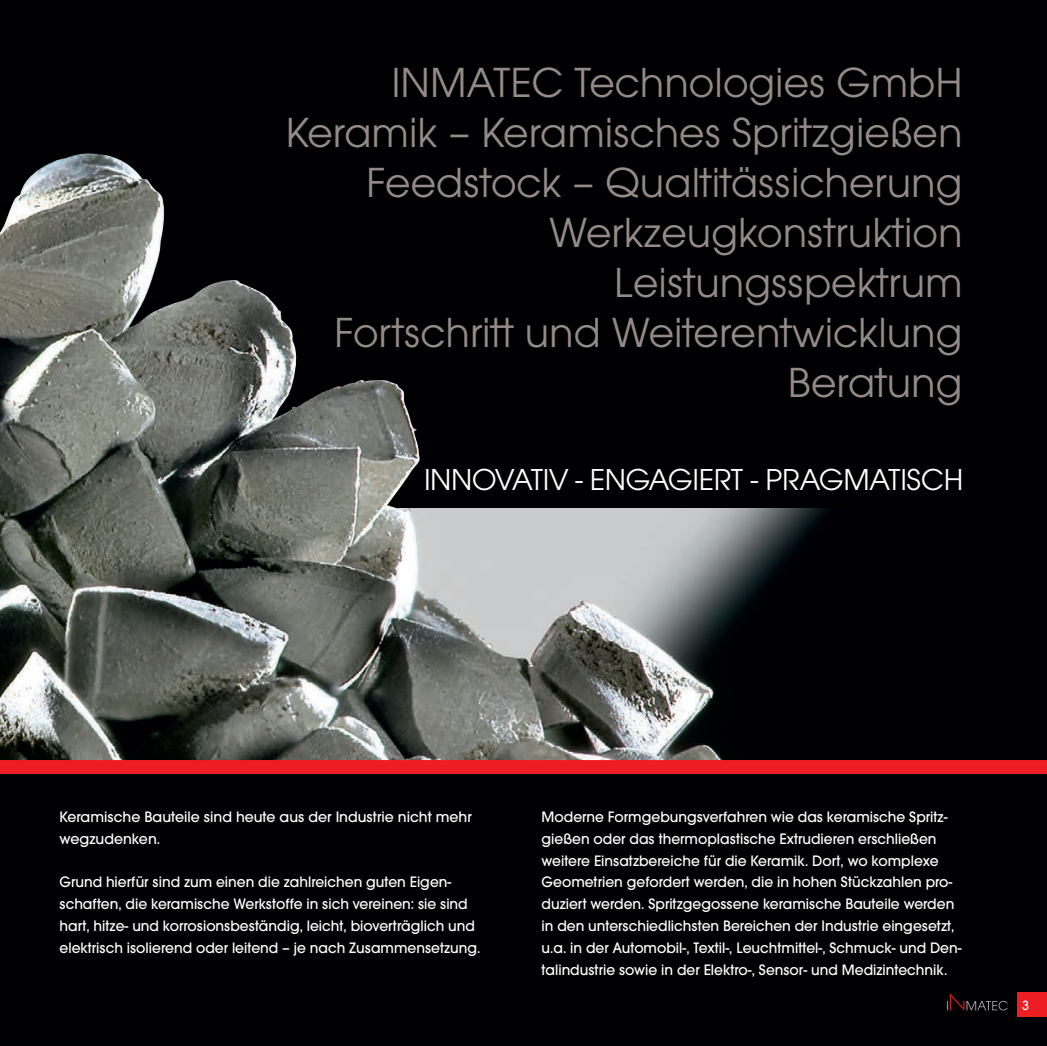
<style>
.page{position:relative;width:1047px;height:1046px;background:#000002}
.page>*{position:absolute;margin:0;border:0;box-sizing:border-box;transform-origin:0 0}
.t1{font:43.75px/49.9px "Avant Garde Gothic Itc T";color:#948b87;text-align:right}
.t2{font:31.5px "Avant Garde Gothic Itc T";letter-spacing:-.01em;color:#fff}
.t3{font:500 15.75px/21.9px "Avant Garde Gothic Itc T";color:#fff}
.t4{font:500 14px "Avant Garde Gothic Itc T";color:#fff}
</style>
<div class="page">
<img style="left:725px;top:508px;width:104px;height:123px">
<img style="left:0;top:153px;width:725px;height:607px">
<div style="left:0;top:760px;width:1047px;height:14px;background:#ee1d23"></div>
<div style="left:1017px;top:992px;width:30px;height:25px;background:#ee1d23"></div>
<svg style="left:947px;top:993px;width:60px;height:17px"></svg>
<h1 class="t1" style="left:286px;top:57px;width:678px">INMATEC Technologies GmbH<br>Keramik – Keramisches Spritzgießen<br>Feedstock – Qualtitässicherung<br>Werkzeugkonstruktion<br>Leistungsspektrum<br>Fortschritt und Weiterentwicklung<br>Beratung</h1>
<h2 class="t2" style="left:424px;top:461px;width:541px">INNOVATIV - ENGAGIERT - PRAGMATISCH</h2>
<p class="t3" style="left:60px;top:805px;width:414px">Keramische Bauteile sind heute aus der Industrie nicht mehr wegzudenken.</p>
<p class="t3" style="left:60px;top:871px;width:422px">Grund hierfür sind zum einen die zahlreichen guten Eigen&shy;schaften, die keramische Werkstoffe in sich vereinen: sie sind hart, hitze- und korrosionsbeständig, leicht, bioverträglich und elektrisch isolierend oder leitend – je nach Zusammensetzung.</p>
<p class="t3" style="left:541px;top:805px;width:421px">Moderne Formgebungsverfahren wie das keramische Spritz&shy;gießen oder das thermoplastische Extrudieren erschließen weitere Einsatzbereiche für die Keramik. Dort, wo komplexe Geometrien gefordert werden, die in hohen Stückzahlen pro&shy;duziert werden. Spritzgegossene keramische Bauteile werden in den unterschiedlichsten Bereichen der Industrie eingesetzt, u.a. in der Automobil-, Textil-, Leuchtmittel-, Schmuck- und Den&shy;talindustrie sowie in der Elektro-, Sensor- und Medizintechnik.</p>
<p class="t4" style="left:1022px;top:997px;width:8px">3</p>
</div>
